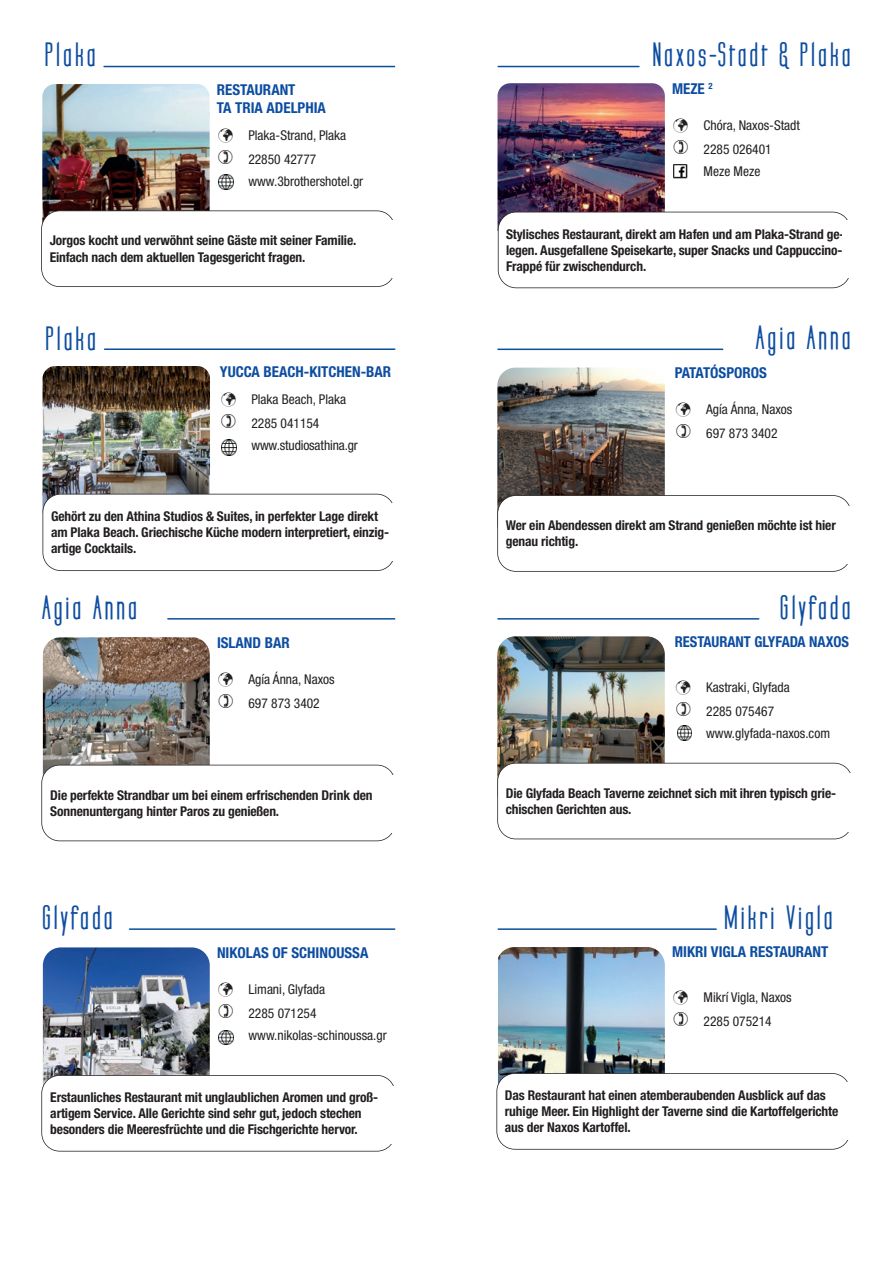
<style>
.page{position:relative;width:893px;height:1263px;background:#fff}
.page>*{position:absolute;margin:0;border:0;box-sizing:border-box;transform-origin:0 0}
.t1{font:700 28.5px "Labtop Secundo";letter-spacing:.13em;color:#0d4da1}
.t2{font:700 condensed 15px/18px "Helvetica Neue LT Pro";color:#0d4da1}
.t3{font:700 condensed 13.5px/16.2px "Helvetica Neue LT Pro";letter-spacing:-.01em;color:#231f20}
.t4{font:condensed 13.5px/24px "Helvetica Neue LT Pro";color:#231f20}
</style>
<div class="page">
<img style="left:497px;top:368px;width:168px;height:127px">
<img style="left:43px;top:637px;width:167px;height:128px">
<svg style="left:41px;top:765px;width:353px;height:76px"></svg>
<hr style="left:167px;top:618px;width:228px;height:2px;background:#0a4f9b">
<div style="left:388px;top:775px;width:15px;height:58px;background:#fff"></div>
<svg style="left:497px;top:495px;width:353px;height:77px"></svg>
<div style="left:843px;top:506px;width:15px;height:58px;background:#fff"></div>
<hr style="left:497px;top:928px;width:220px;height:2px;background:#0a4f9b">
<hr style="left:497px;top:618px;width:262px;height:2px;background:#0a4f9b">
<hr style="left:497px;top:349px;width:226px;height:1px;background:#0a4f9b">
<img style="left:42px;top:84px;width:168px;height:126px">
<svg style="left:41px;top:210px;width:352px;height:77px"></svg>
<div style="left:387px;top:220px;width:16px;height:58px;background:#fff"></div>
<hr style="left:103px;top:66px;width:292px;height:1px;background:#0a4f9b">
<img style="left:218px;top:174px;width:16px;height:15px">
<img style="left:497px;top:83px;width:168px;height:148px">
<svg style="left:498px;top:212px;width:351px;height:76px"></svg>
<hr style="left:497px;top:66px;width:143px;height:1px;background:#0a4f9b">
<img style="left:673px;top:164px;width:14px;height:14px">
<div style="left:843px;top:221px;width:15px;height:57px;background:#fff"></div>
<img style="left:43px;top:366px;width:167px;height:128px">
<svg style="left:43px;top:494px;width:350px;height:77px"></svg>
<div style="left:388px;top:503px;width:15px;height:58px;background:#fff"></div>
<hr style="left:104px;top:348px;width:291px;height:2px;background:#0a4f9b">
<img style="left:221px;top:440px;width:16px;height:15px">
<img style="left:43px;top:947px;width:167px;height:128px">
<svg style="left:41px;top:1075px;width:353px;height:76px"></svg>
<hr style="left:129px;top:928px;width:266px;height:2px;background:#0a4f9b">
<div style="left:388px;top:1086px;width:15px;height:58px;background:#fff"></div>
<img style="left:219px;top:1030px;width:14px;height:15px">
<svg style="left:496px;top:947px;width:353px;height:202px"></svg>
<img style="left:497px;top:636px;width:354px;height:203px">
<h1 class="t1" style="left:45px;top:37px;width:52px">Plaka</h1>
<p class="t2" style="left:217px;top:80px;width:111px">RESTAURANT<br>TA TRIA ADELPHIA</p>
<p class="t4" style="left:218px;top:123px;width:130px;text-align:center">✓ Plaka-Strand, Plaka<br>22850 42777</p>
<p class="t4" style="left:248px;top:169px;width:116px">www.3brothershotel.gr</p>
<p class="t3" style="left:50px;top:233px;width:308px">Jorgos kocht und verwöhnt seine Gäste mit seiner Familie.<br>Einfach nach dem aktuellen Tagesgericht fragen.</p>
<h1 class="t1" style="left:45px;top:320px;width:52px">Plaka</h1>
<p class="t2" style="left:220px;top:362px;width:173px">YUCCA BEACH-KITCHEN-BAR</p>
<p class="t4" style="left:221px;top:387px;width:126px;text-align:center">✓ Plaka Beach, Plaka<br>2285 041154</p>
<p class="t4" style="left:251px;top:433px;width:108px">www.studiosathina.gr</p>
<p class="t3" style="left:51px;top:508px;width:340px">Gehört zu den Athina Studios &amp; Suites, in perfekter Lage direkt am Plaka Beach. Griechische Küche modern interpretiert, einzig&shy;artige Cocktails.</p>
<h1 class="t1" style="left:42px;top:589px;width:96px">Agia Anna</h1>
<p class="t2" style="left:217px;top:634px;width:74px">ISLAND BAR</p>
<p class="t4" style="left:248px;top:667px;width:88px;text-indent:-30px">✓ Agía Ánna, Naxos<br>697 873 3402</p>
<h1 class="t1" style="left:653px;top:37px;width:199px">Naxos-Stadt &amp; Plaka</h1>
<p class="t2" style="left:672px;top:80px;width:42px">MEZE <sup>2</sup></p>
<p class="t4" style="left:673px;top:113px;width:128px;text-align:center">✓ Chóra, Naxos-Stadt<br>2285 026401</p>
<p class="t4" style="left:704px;top:159px;width:58px">Meze Meze</p>
<p class="t3" style="left:506px;top:226px;width:340px">Stylisches Restaurant, direkt am Hafen und am Plaka-Strand ge&shy;legen. Ausgefallene Speisekarte, super Snacks und Cappuccino-<br>Frappé für zwischendurch.</p>
<h1 class="t1" style="left:756px;top:320px;width:96px">Agia Anna</h1>
<p class="t2" style="left:675px;top:364px;width:94px">PATATÓSPOROS</p>
<p class="t4" style="left:706px;top:397px;width:88px;text-indent:-30px">✓ Agía Ánna, Naxos<br>697 873 3402</p>
<p class="t3" style="left:506px;top:517px;width:332px">Wer ein Abendessen direkt am Strand genießen möchte ist hier genau richtig.</p>
<h1 class="t1" style="left:780px;top:589px;width:71px">Glyfada</h1>
<p class="t2" style="left:675px;top:633px;width:176px">RESTAURANT GLYFADA NAXOS</p>
<p class="t4" style="left:706px;top:675px;width:85px;text-indent:-30px">✓ Kastraki, Glyfada<br>2285 075467</p>
<p class="t4" style="left:706px;top:721px;width:125px">www.glyfada-naxos.com</p>
<p class="t3" style="left:50px;top:787px;width:324px">Die perfekte Strandbar um bei einem erfrischenden Drink den<br>Sonnenuntergang hinter Paros zu genießen.</p>
<p class="t3" style="left:506px;top:785px;width:332px">Die Glyfada Beach Taverne zeichnet sich mit ihren typisch grie&shy;chischen Gerichten aus.</p>
<h1 class="t1" style="left:42px;top:899px;width:71px">Glyfada</h1>
<p class="t2" style="left:217px;top:944px;width:153px">NIKOLAS OF SCHINOUSSA</p>
<p class="t4" style="left:248px;top:977px;width:78px;text-indent:-30px">✓ Limani, Glyfada<br>2285 071254</p>
<p class="t4" style="left:248px;top:1023px;width:140px">www.nikolas-schinoussa.gr</p>
<p class="t3" style="left:50px;top:1089px;width:329px">Erstaunliches Restaurant mit unglaublichen Aromen und groß&shy;artigem Service. Alle Gerichte sind sehr gut, jedoch stechen besonders die Meeresfrüchte und die Fischgerichte hervor.</p>
<h1 class="t1" style="left:724px;top:899px;width:109px">Mikri Vigla</h1>
<p class="t2" style="left:672px;top:943px;width:158px">MIKRI VIGLA RESTAURANT</p>
<p class="t4" style="left:704px;top:985px;width:90px;text-indent:-30px">✓ Mikrí Vigla, Naxos<br>2285 075214</p>
<p class="t3" style="left:505px;top:1087px;width:335px">Das Restaurant hat einen atemberaubenden Ausblick auf das ruhige Meer. Ein Highlight der Taverne sind die Kartoffelgerichte aus der Naxos Kartoffel.</p>
</div>
